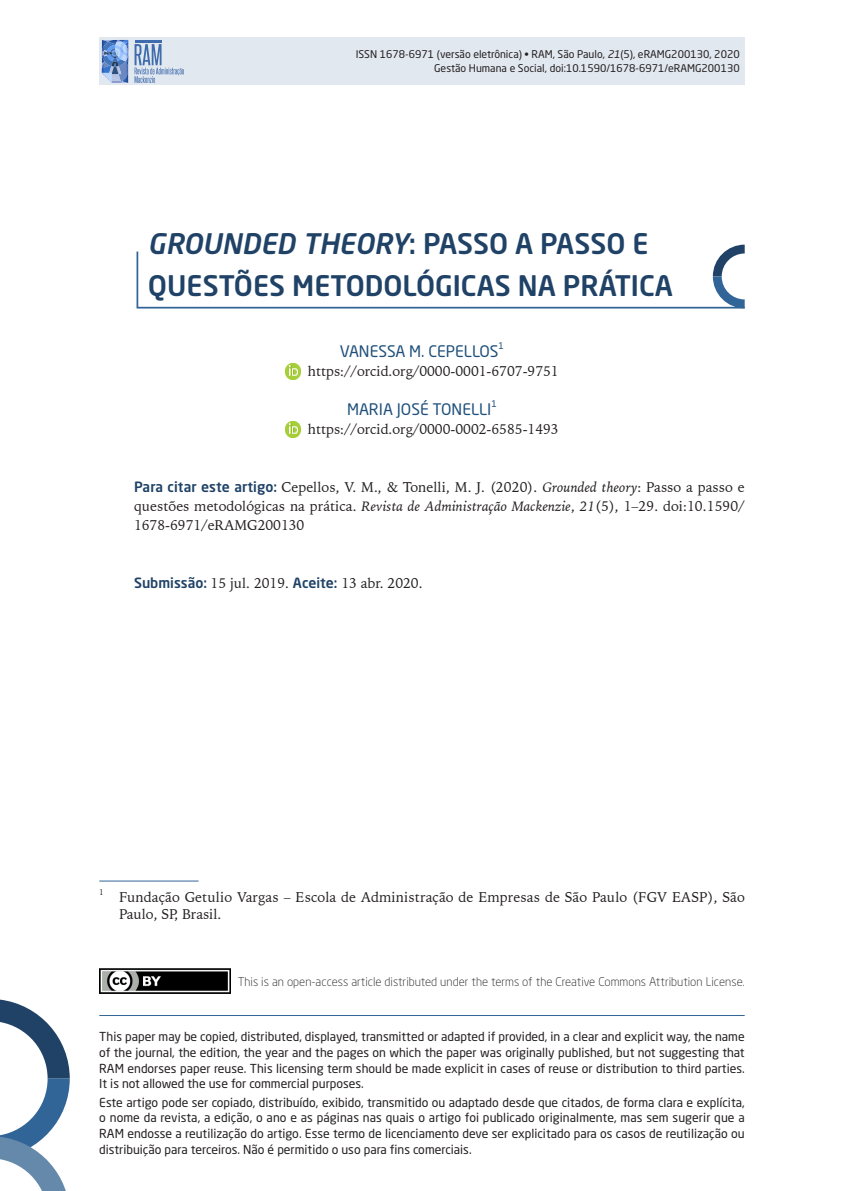
<style>
.page{position:relative;width:844px;height:1191px;background:#fff}
.page>*{position:absolute;margin:0;border:0;box-sizing:border-box;transform-origin:0 0}
.Título_artigo{font:500 28px/42px "Neo Sans Std";color:#1f4266}
.Autor_artigo{font:15.75px "Neo Sans Std";color:#1f507b}
.To_site{font:14px/19.2px "Iowan Old Style BT";letter-spacing:.005em;color:#231f20;text-align:justify}
.Rodapé{font:14px/17.5px "Iowan Old Style BT";letter-spacing:.01em;color:#231f20}
.Autor_dados{font:14px "Iowan Old Style BT";color:#231f20}
.Submission{font:14px "Iowan Old Style BT";color:#231f20}
.t1{font:12.25px/15.8px "Neo Sans Std";color:#231f20;text-align:justify}
.t2{font:300 11.9px "Neo Sans Std";color:#231f20}
.Cabeco_para_abertura{font:10.5px "Neo Sans Std";color:#231f20}
.Autor_artigo-2{font:9.1px "Neo Sans Std";color:#1f507b}
.Rodapé-2{font:8.05px "Iowan Old Style BT";color:#231f20}
.s1{font-style:italic}
.s2{font-family:"Neo Sans Std";font-weight:500;color:#1f4266}
</style>
<div class="page">
<svg style="left:0;top:999px;width:70px;height:192px"></svg>
<svg style="left:136px;top:245px;width:609px;height:64px"></svg>
<hr style="left:99px;top:1015px;width:645px;height:1px;background:#326597">
<img style="left:99px;top:969px;width:131px;height:24px">
<div style="left:99px;top:37px;width:645px;height:48px;background:#e2e8f0"></div>
<svg style="left:102px;top:40px;width:26px;height:43px"></svg>
<svg style="left:134px;top:44px;width:50px;height:39px"></svg>
<hr style="left:134px;top:40px;width:27px;height:2px;background:#3f6cac">
<img style="left:285px;top:364px;width:16px;height:16px">
<img style="left:285px;top:422px;width:16px;height:15px">
<hr style="left:99px;top:880px;width:99px;height:1px;background:#326597">
<p class="Cabeco_para_abertura" style="left:355px;top:48px;width:385px">ISSN 1678-6971 (versão eletrônica) • RAM, São Paulo, <span class="s1">21</span>(5), eRAMG200130, 2020</p>
<p class="Cabeco_para_abertura" style="left:434px;top:62px;width:307px">Gestão Humana e Social, doi:10.1590/1678-6971/eRAMG200130</p>
<p class="Título_artigo" style="left:148px;top:222px;width:526px"><span class="s1">GROUNDED THEORY</span>: PASSO A PASSO E<br>QUESTÕES METODOLÓGICAS NA PRÁTICA</p>
<p class="Autor_artigo" style="left:340px;top:341px;width:160px">VANESSA M. CEPELLOS</p>
<p class="Autor_artigo-2" style="left:498px;top:340px;width:7px">1</p>
<p class="Autor_dados" style="left:308px;top:362px;width:252px">https://orcid.org/0000-0001-6707-9751</p>
<p class="Autor_artigo" style="left:347px;top:399px;width:146px">MARIA JOSÉ TONELLI</p>
<p class="Autor_artigo-2" style="left:491px;top:398px;width:7px">1</p>
<p class="Autor_dados" style="left:308px;top:420px;width:252px">https://orcid.org/0000-0002-6585-1493</p>
<p class="To_site" style="left:134px;top:477px;width:612px"><span class="s2">Para citar este artigo:</span> Cepellos, V. M., &amp; Tonelli, M. J. (2020). <span class="s1">Grounded theory</span>: Passo a passo e questões metodológicas na prática. <span class="s1">Revista de Administração Mackenzie</span>, <span class="s1">21</span>(5), 1–29. doi:10.1590/ 1678-6971/eRAMG200130</p>
<p class="Submission" style="left:134px;top:574px;width:290px"><span class="s2">Submissão:</span> 15 jul. 2019. <span class="s2">Aceite:</span> 13 abr. 2020.</p>
<p class="Rodapé-2" style="left:99px;top:886px;width:6px">1</p>
<p class="Rodapé" style="left:119px;top:887px;width:627px">Fundação Getulio Vargas – Escola de Administração de Empresas de São Paulo (FGV EASP), São<br>Paulo, SP, Brasil.</p>
<p class="t2" style="left:238px;top:975px;width:508px">This is an open-access article distributed under the terms of the Creative Commons Attribution License.</p>
<p class="t1" style="left:99px;top:1028px;width:646px">This paper may be copied, distributed, displayed, transmitted or adapted if provided, in a clear and explicit way, the name of the journal, the edition, the year and the pages on which the paper was originally published, but not suggesting that RAM endorses paper reuse. This licensing term should be made explicit in cases of reuse or distribution to third parties.<br>It is not allowed the use for commercial purposes.</p>
<p class="t1" style="left:99px;top:1094px;width:646px">Este artigo pode ser copiado, distribuído, exibido, transmitido ou adaptado desde que citados, de forma clara e explícita, o nome da revista, a edição, o ano e as páginas nas quais o artigo foi publicado originalmente, mas sem sugerir que a RAM endosse a reutilização do artigo. Esse termo de licenciamento deve ser explicitado para os casos de reutilização ou distribuição para terceiros. Não é permitido o uso para fins comerciais.</p>
</div>
